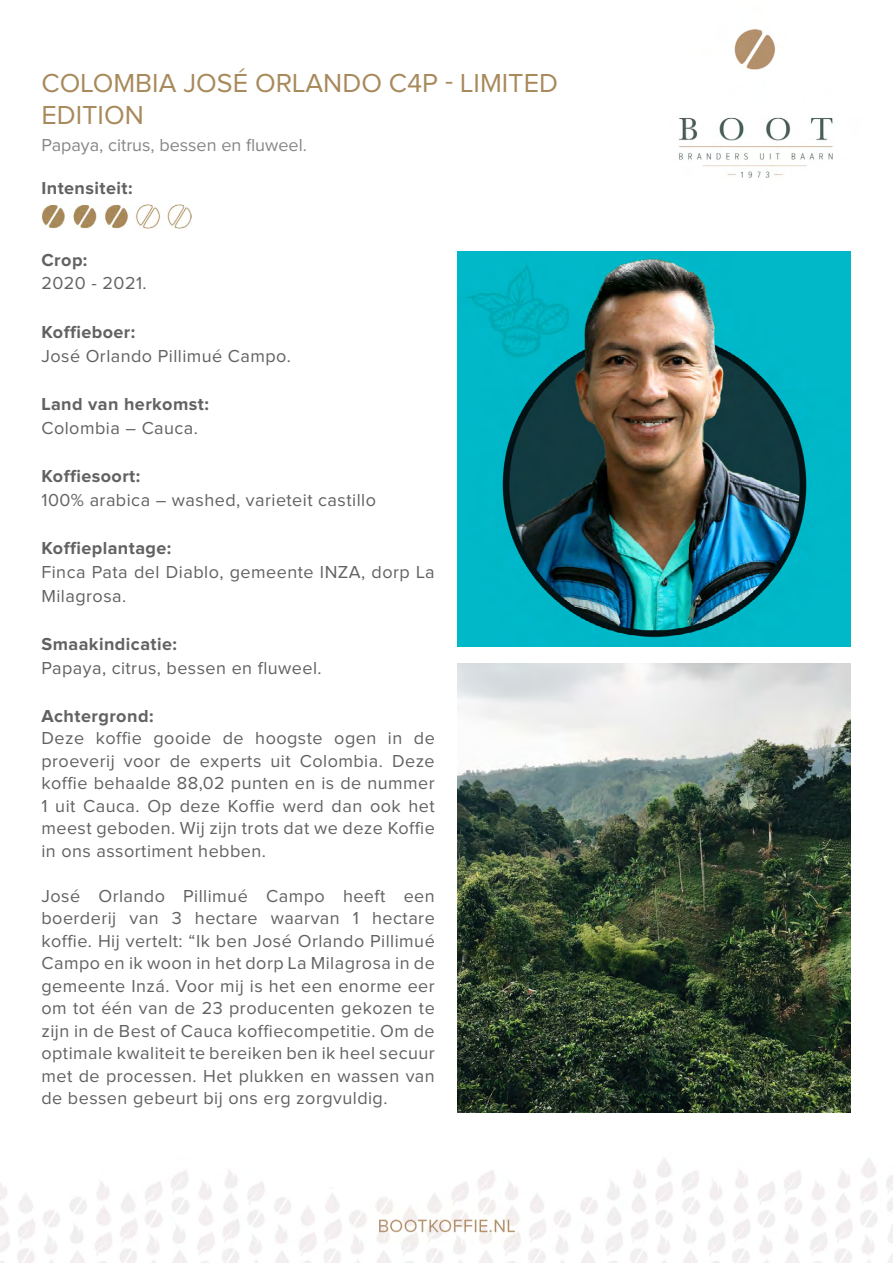
<style>
.page{position:relative;width:893px;height:1263px;background:#fff}
.page>*{position:absolute;margin:0;border:0;box-sizing:border-box;transform-origin:0 0}
.t1{font:27px/32.4px "Proxima Nova";color:#a8895b}
.t2{font:18px/22.5px "Proxima Nova";letter-spacing:.025em;color:#626262;text-align:justify}
.t3{font:700 18px "Proxima Nova";letter-spacing:.025em;color:#626262}
.t4{font:18px "Proxima Nova";color:#878787}
</style>
<div class="page">
<img style="left:0;top:29px;width:893px;height:1234px">
<img style="left:457px;top:252px;width:393px;height:394px">
<img style="left:457px;top:663px;width:393px;height:449px">
<img style="left:41px;top:204px;width:151px;height:25px">
<h1 class="t1" style="left:41px;top:68px;width:518px">COLOMBIA JOSÉ ORLANDO C4P - LIMITED<br>EDITION</h1>
<p class="t4" style="left:41px;top:137px;width:267px">Papaya, citrus, bessen en fluweel.</p>
<p class="t3" style="left:41px;top:180px;width:93px">Intensiteit:</p>
<p class="t3" style="left:41px;top:251px;width:47px">Crop:</p>
<p class="t2" style="left:41px;top:273px;width:107px">2020 - 2021.</p>
<p class="t3" style="left:41px;top:323px;width:95px">Koffieboer:</p>
<p class="t2" style="left:41px;top:345px;width:251px">José Orlando Pillimué Campo.</p>
<p class="t3" style="left:41px;top:395px;width:169px">Land van herkomst:</p>
<p class="t2" style="left:41px;top:417px;width:158px">Colombia – Cauca.</p>
<p class="t3" style="left:41px;top:467px;width:100px">Koffiesoort:</p>
<p class="t2" style="left:41px;top:489px;width:336px">100% arabica – washed, varieteit castillo</p>
<p class="t3" style="left:41px;top:539px;width:131px">Koffieplantage:</p>
<p class="t2" style="left:41px;top:560px;width:395px;line-height:24px">Finca Pata del Diablo, gemeente INZA, dorp La<br>Milagrosa.</p>
<p class="t3" style="left:41px;top:635px;width:137px">Smaakindicatie:</p>
<p class="t2" style="left:41px;top:657px;width:282px">Papaya, citrus, bessen en fluweel.</p>
<p class="t3" style="left:41px;top:707px;width:113px">Achtergrond:</p>
<p class="t2" style="left:41px;top:728px;width:395px">Deze koffie gooide de hoogste ogen in de proeverij voor de experts uit Colombia. Deze koffie behaalde 88,02 punten en is de nummer 1 uit Cauca. Op deze Koffie werd dan ook het meest geboden. Wij zijn trots dat we deze Koffie in ons assortiment hebben.</p>
<p class="t2" style="left:41px;top:885px;width:395px">José Orlando Pillimué Campo heeft een boerderij van 3 hectare waarvan 1 hectare koffie. Hij vertelt: “Ik ben José Orlando Pillimué Campo en ik woon in het dorp La Milagrosa in de gemeente Inzá. Voor mij is het een enorme eer om tot één van de 23 producenten gekozen te zijn in de Best of Cauca koffiecompetitie. Om de optimale kwaliteit te bereiken ben ik heel secuur met de processen. Het plukken en wassen van de bessen gebeurt bij ons erg zorgvuldig.</p>
</div>
